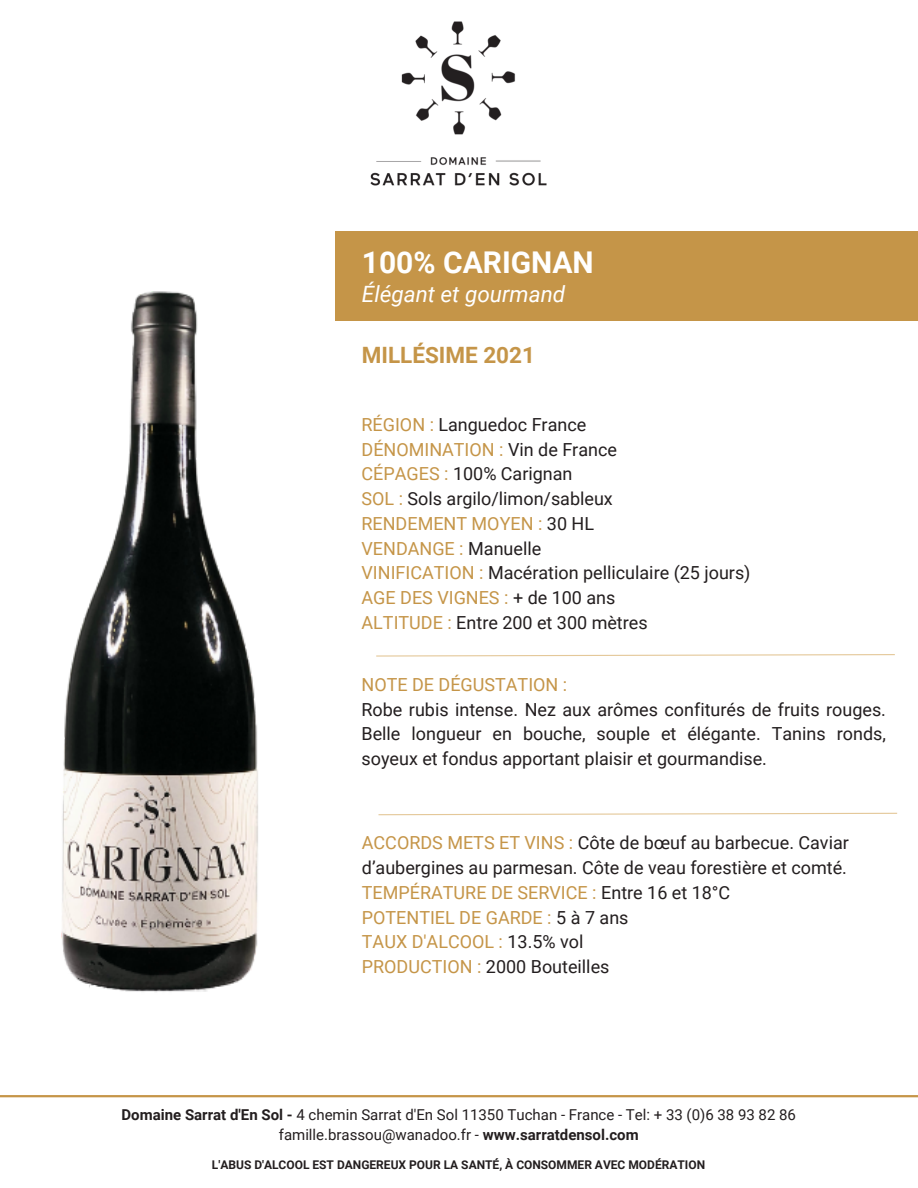
<style>
.page{position:relative;width:918px;height:1188px;background:#fff}
.page>*{position:absolute;margin:0;border:0;box-sizing:border-box;transform-origin:0 0}
.t1{font:700 30px "Roboto";color:#fff}
.t2{font:italic 22.5px "Roboto";color:#fff}
.t3{font:700 22.5px "Roboto";color:#c59548}
.t4{font:18px/24.8px "Roboto";color:#231e1f;text-align:justify}
.t5{font:18px "Roboto";color:#c59548}
.t6{font:15px "Roboto";color:#231e1f}
.t7{font:700 12px "Roboto";color:#231e1f}
.s1{color:#c59548}
.s2{color:#231e1f}
.s3{font-weight:700}
</style>
<div class="page">
<div style="left:335px;top:231px;width:583px;height:90px;background:#c59548"></div>
<svg style="left:376px;top:654px;width:519px;height:3px"></svg>
<svg style="left:378px;top:812px;width:520px;height:4px"></svg>
<hr style="left:0;top:1095px;width:918px;height:2px;background:#c59548">
<img style="left:61px;top:291px;width:197px;height:701px">
<img style="left:370px;top:21px;width:177px;height:165px">
<p class="t1" style="left:362px;top:245px;width:233px">100% CARIGNAN</p>
<p class="t2" style="left:362px;top:281px;width:205px">Élégant et gourmand</p>
<p class="t3" style="left:362px;top:342px;width:175px">MILLÉSIME 2021</p>
<p class="t4" style="left:362px;top:412px;width:226px"><span class="s1">RÉGION :</span> Languedoc France</p>
<p class="t5" style="left:362px;top:439px;width:257px">DÉNOMINATION : <span class="s2">Vin de France</span></p>
<p class="t4" style="left:362px;top:462px;width:213px"><span class="s1">CÉPAGES :</span> 100% Carignan</p>
<p class="t4" style="left:362px;top:487px;width:253px"><span class="s1">SOL :</span> Sols argilo/limon/sableux</p>
<p class="t5" style="left:362px;top:513px;width:234px">RENDEMENT MOYEN : <span class="s2">30 HL</span></p>
<p class="t5" style="left:362px;top:538px;width:181px">VENDANGE : <span class="s2">Manuelle</span></p>
<p class="t4" style="left:362px;top:561px;width:391px"><span class="s1">VINIFICATION :</span> Macération pelliculaire (25 jours)</p>
<p class="t5" style="left:362px;top:587px;width:255px">AGE DES VIGNES : <span class="s2">+ de 100 ans</span></p>
<p class="t4" style="left:362px;top:610px;width:288px"><span class="s1">ALTITUDE :</span> Entre 200 et 300 mètres</p>
<p class="t5" style="left:362px;top:674px;width:207px">NOTE DE DÉGUSTATION :</p>
<p class="t4" style="left:362px;top:697px;width:526px">Robe rubis intense. Nez aux arômes confiturés de fruits rouges.<br>Belle longueur en bouche, souple et élégante. Tanins ronds, soyeux et fondus apportant plaisir et gourmandise.</p>
<p class="t4" style="left:362px;top:831px;width:489px"><span class="s1">ACCORDS METS ET VINS :</span> Côte de bœuf au barbecue. Caviar d’aubergines au parmesan. Côte de veau forestière et comté.</p>
<p class="t5" style="left:362px;top:882px;width:370px">TEMPÉRATURE DE SERVICE : <span class="s2">Entre 16 et 18°C</span></p>
<p class="t5" style="left:362px;top:907px;width:268px">POTENTIEL DE GARDE : <span class="s2">5 à 7 ans</span></p>
<p class="t5" style="left:362px;top:932px;width:223px">TAUX D'ALCOOL : <span class="s2">13.5% vol</span></p>
<p class="t4" style="left:362px;top:955px;width:249px"><span class="s1">PRODUCTION :</span> 2000 Bouteilles</p>
<p class="t6" style="left:122px;top:1106px;width:676px"><span class="s3">Domaine Sarrat d'En Sol -</span> 4 chemin Sarrat d'En Sol 11350 Tuchan - France - Tel: + 33 (0)6 38 93 82 86</p>
<p class="t6" style="left:279px;top:1126px;width:361px">famille.brassou@wanadoo.fr - <span class="s3">www.sarratdensol.com</span></p>
<p class="t7" style="left:212px;top:1158px;width:495px">L'ABUS D'ALCOOL EST DANGEREUX POUR LA SANTÉ, À CONSOMMER AVEC MODÉRATION</p>
</div>
